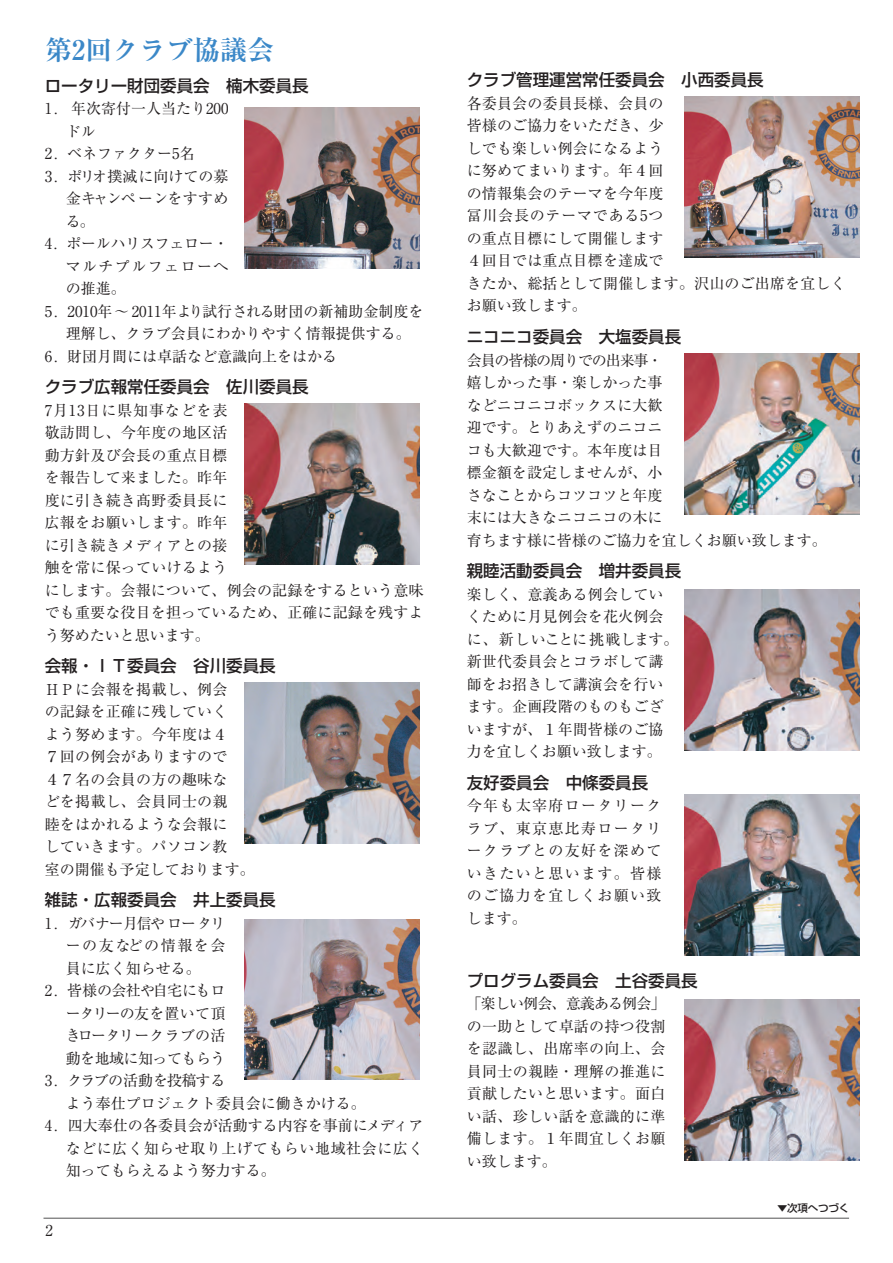
<style>
.page{position:relative;width:893px;height:1263px;background:#fff}
.page>*{position:absolute;margin:0;border:0;box-sizing:border-box;transform-origin:0 0}
.t1{font:700 27px "Ryumin Pro";color:#3b88c8}
.t2{font:500 16.5px "Shin Go Pro";color:#231f20}
.t3{font:15px/22.5px "Ryumin Pro";letter-spacing:.01em;color:#231f20}
.t4{font:15px/22.5px "Ryumin Pro";letter-spacing:-.035em;color:#231f20}
.t5{font:500 10.5px "Shin Go Pro";letter-spacing:-.02em;color:#231f20}
</style>
<div class="page">
<hr style="left:44px;top:1217px;width:805px;height:2px;background:#666">
<img style="left:245px;top:107px;width:175px;height:161px">
<img style="left:245px;top:403px;width:175px;height:161px">
<img style="left:245px;top:682px;width:175px;height:161px">
<img style="left:245px;top:919px;width:175px;height:161px">
<img style="left:685px;top:96px;width:175px;height:161px">
<img style="left:685px;top:353px;width:175px;height:161px">
<img style="left:685px;top:589px;width:175px;height:161px">
<img style="left:685px;top:794px;width:175px;height:161px">
<img style="left:685px;top:999px;width:175px;height:161px">
<h1 class="t1" style="left:45px;top:29px;width:231px">第2回クラブ協議会</h1>
<p class="t2" style="left:45px;top:72px;width:265px">ロータリー財団委員会 楠木委員長</p>
<p class="t3" style="left:66px;top:96px;width:164px;text-indent:-21px">1. 年次寄付一人当たり200ドル</p>
<p class="t3" style="left:45px;top:141px;width:151px">2. ベネファクター5名</p>
<p class="t3" style="left:66px;top:164px;width:164px;text-align:justify;text-indent:-21px">3. ポリオ撲滅に向けての募金キャンペーンをすすめる。</p>
<p class="t3" style="left:66px;top:231px;width:164px;text-align:justify;text-indent:-21px">4. ポールハリスフェロー・マルチプルフェローへの推進。</p>
<p class="t3" style="left:45px;top:299px;width:380px;text-align:center">5. 2010年～ 2011年より試行される財団の新補助金制度を理解し、クラブ会員にわかりやすく情報提供する。</p>
<p class="t3" style="left:45px;top:344px;width:294px">6. 財団月間には卓話など意識向上をはかる</p>
<p class="t2" style="left:45px;top:373px;width:265px">クラブ広報常任委員会 佐川委員長</p>
<p class="t3" style="left:45px;top:398px;width:380px">7月13日に県知事などを表<br>敬訪問し、今年度の地区活<br>動方針及び会長の重点目標<br>を報告して来ました。昨年<br>度に引き続き髙野委員長に<br>広報をお願いします。昨年<br>に引き続きメディアとの接<br>触を常に保っていけるよう<br>にします。会報について、例会の記録をするという意味でも重要な役目を担っているため、正確に記録を残すよう努めたいと思います。</p>
<p class="t2" style="left:45px;top:652px;width:232px">会報・ＩＴ委員会 谷川委員長</p>
<p class="t3" style="left:45px;top:677px;width:211px">ＨＰに会報を掲載し、例会<br>の記録を正確に残していく<br>よう努めます。今年度は４<br>７回の例会がありますので、<br>４７名の会員の方の趣味な<br>どを掲載し、会員同士の親<br>睦をはかれるような会報に<br>していきます。パソコン教<br>室の開催も予定しております。</p>
<p class="t2" style="left:45px;top:886px;width:232px">雑誌・広報委員会 井上委員長</p>
<p class="t3" style="left:66px;top:911px;width:161px;text-align:justify;text-indent:-21px">1. ガバナー月信やロータリーの友などの情報を会員に広く知らせる。</p>
<p class="t4" style="left:66px;top:978px;width:176px;text-indent:-21px">2. 皆様の会社や自宅にもロータリーの友を置いて頂きロータリークラブの活動を地域に知ってもらう。</p>
<p class="t3" style="left:66px;top:1068px;width:302px;text-indent:-21px">3. クラブの活動を投稿する<br>よう奉仕プロジェクト委員会に働きかける。</p>
<p class="t3" style="left:66px;top:1113px;width:359px;text-align:justify;text-indent:-21px">4. 四大奉仕の各委員会が活動する内容を事前にメディアなどに広く知らせ取り上げてもらい地域社会に広く知ってもらえるよう努力する。</p>
<p class="t3" style="left:46px;top:1218px;width:9px">2</p>
<p class="t2" style="left:467px;top:67px;width:298px">クラブ管理運営常任委員会 小西委員長</p>
<p class="t3" style="left:467px;top:91px;width:380px">各委員会の委員長様、会員の<br>皆様のご協力をいただき、少<br>しでも楽しい例会になるよう<br>に努めてまいります。年４回<br>の情報集会のテーマを今年度<br>冨川会長のテーマである5つ<br>の重点目標にして開催します。<br>４回目では重点目標を達成で<br>きたか、総括として開催します。沢山のご出席を宜しくお願い致します。</p>
<p class="t2" style="left:467px;top:323px;width:216px">ニコニコ委員会 大塩委員長</p>
<p class="t3" style="left:467px;top:348px;width:362px">会員の皆様の周りでの出来事・<br>嬉しかった事・楽しかった事<br>などニコニコボックスに大歓<br>迎です。とりあえずのニコニ<br>コも大歓迎です。本年度は目<br>標金額を設定しませんが、小<br>さなことからコツコツと年度<br>末には大きなニコニコの木に<br>育ちます様に皆様のご協力を宜しくお願い致します。</p>
<p class="t2" style="left:467px;top:557px;width:216px">親睦活動委員会 増井委員長</p>
<p class="t3" style="left:467px;top:582px;width:213px">楽しく、意義ある例会していくために月見例会を花火例会に、新しいことに挑戦します。新世代委員会とコラボして講師をお招きして講演会を行います。企画段階のものもございますが、１年間皆様のご協力を宜しくお願い致します。</p>
<p class="t2" style="left:467px;top:769px;width:183px">友好委員会 中條委員長</p>
<p class="t3" style="left:467px;top:793px;width:196px;text-align:justify">今年も太宰府ロータリークラブ、東京恵比寿ロータリークラブとの友好を深めていきたいと思います。皆様のご協力を宜しくお願い致します。</p>
<p class="t2" style="left:467px;top:967px;width:232px">プログラム委員会 土谷委員長</p>
<p class="t3" style="left:467px;top:991px;width:200px;text-align:justify">「楽しい例会、意義ある例会」の一助として卓話の持つ役割を認識し、出席率の向上、会員同士の親睦・理解の推進に貢献したいと思います。面白い話、珍しい話を意識的に準備します。１年間宜しくお願い致します。</p>
<p class="t5" style="left:777px;top:1200px;width:74px">▼次項へつづく</p>
</div>
